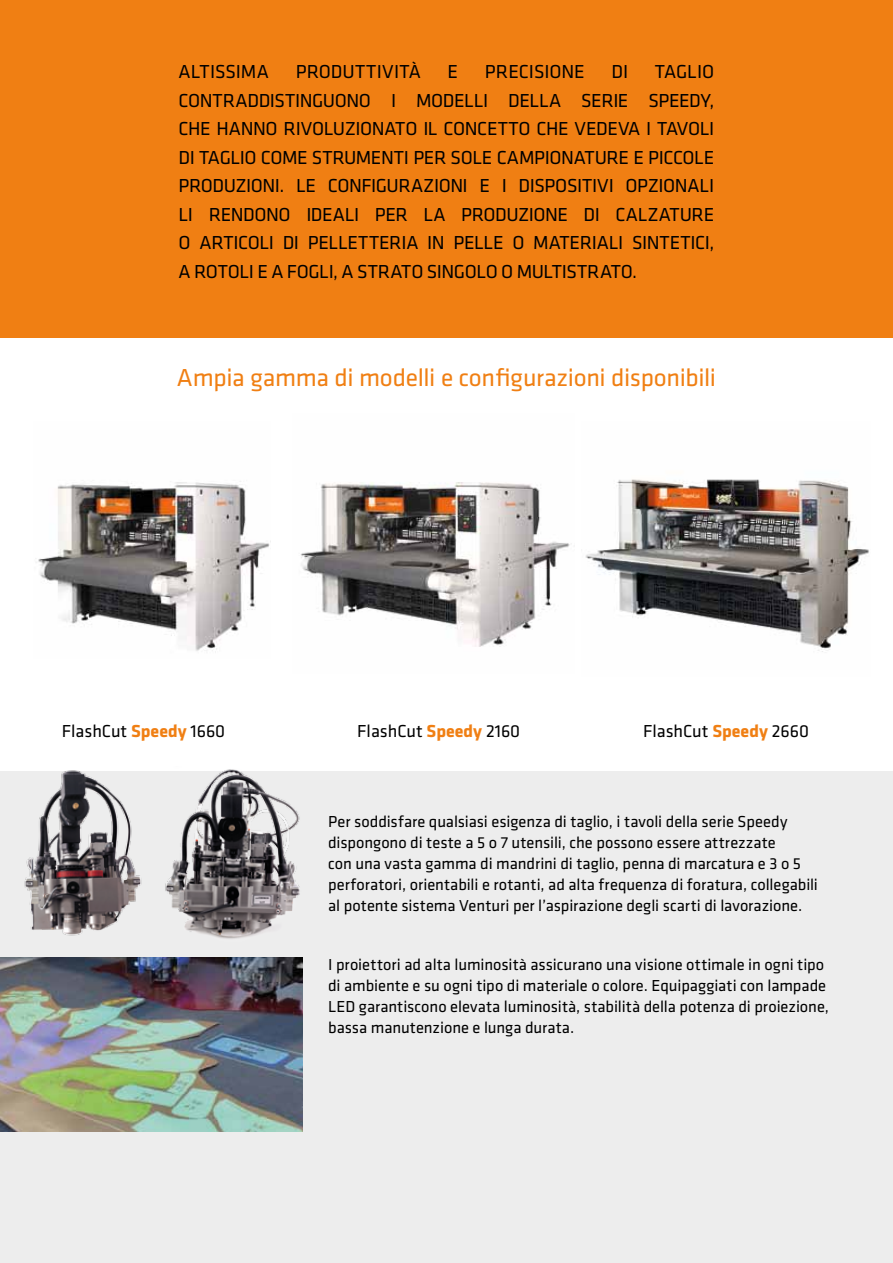
<style>
.page{position:relative;width:893px;height:1263px;background:#fff}
.page>*{position:absolute;margin:0;border:0;box-sizing:border-box;transform-origin:0 0}
.t1{font:25.5px "Klavika";color:#f07f13}
.t2{font:19.5px/28.5px "Klavika";letter-spacing:-.01em;color:#000;text-align:justify}
.t3{font:19.5px "Klavika";letter-spacing:.015em;color:#000}
.t4{font:18px "Klavika";color:#000}
.t5{font:16.5px/21px "Klavika";letter-spacing:-.005em;color:#000}
.s1{font-weight:700;color:#f07f13}
</style>
<div class="page">
<div style="left:0;top:772px;width:893px;height:491px;background:#ededed"></div>
<div style="left:0;top:0;width:893px;height:337px;background:#f07f13"></div>
<img style="left:36px;top:481px;width:234px;height:171px">
<img style="left:300px;top:482px;width:272px;height:165px">
<img style="left:585px;top:479px;width:284px;height:173px">
<img style="left:22px;top:770px;width:123px;height:166px">
<img style="left:145px;top:769px;width:158px;height:170px">
<img style="left:0;top:958px;width:303px;height:173px">
<p class="t2" style="left:179px;top:58px;width:92px">Altissima</p>
<p class="t3" style="left:296px;top:61px;width:127px">produttività</p>
<p class="t2" style="left:448px;top:58px;width:12px">e</p>
<p class="t2" style="left:485px;top:58px;width:101px">precisione</p>
<p class="t2" style="left:611px;top:58px;width:18px">di</p>
<p class="t2" style="left:179px;top:58px;width:537px;text-indent:476px">taglio contraddistinguono i modelli della serie Speedy, che hanno rivoluzionato il concetto che vedeva i tavoli di taglio come strumenti per sole campionature e piccole produzioni. Le configurazioni e i dispositivi opzionali li rendono ideali per la produzione di calzature o articoli di pelletteria in pelle o materiali sintetici, a rotoli e a fogli, a strato singolo o multistrato.</p>
<h1 class="t1" style="left:177px;top:364px;width:541px">Ampia gamma di modelli e configurazioni disponibili</h1>
<p class="t4" style="left:62px;top:721px;width:165px">FlashCut <span class="s1">Speedy</span> 1660</p>
<p class="t4" style="left:357px;top:721px;width:164px">FlashCut <span class="s1">Speedy</span> 2160</p>
<p class="t4" style="left:643px;top:721px;width:167px">FlashCut <span class="s1">Speedy</span> 2660</p>
<p class="t5" style="left:328px;top:811px;width:491px">Per soddisfare qualsiasi esigenza di taglio, i tavoli della serie Speedy dispongono di teste a 5 o 7 utensili, che possono essere attrezzate<br>con una vasta gamma di mandrini di taglio, penna di marcatura e 3 o 5 perforatori, orientabili e rotanti, ad alta frequenza di foratura, collegabili al potente sistema Venturi per l’aspirazione degli scarti di lavorazione.</p>
<p class="t5" style="left:328px;top:954px;width:500px;text-align:justify">I proiettori ad alta luminosità assicurano una visione ottimale in ogni tipo di ambiente e su ogni tipo di materiale o colore. Equipaggiati con lampade LED</p>
<p class="t5" style="left:328px;top:996px;width:502px;text-indent:31px">garantiscono elevata luminosità, stabilità della potenza di proiezione, bassa manutenzione e lunga durata.</p>
</div>
